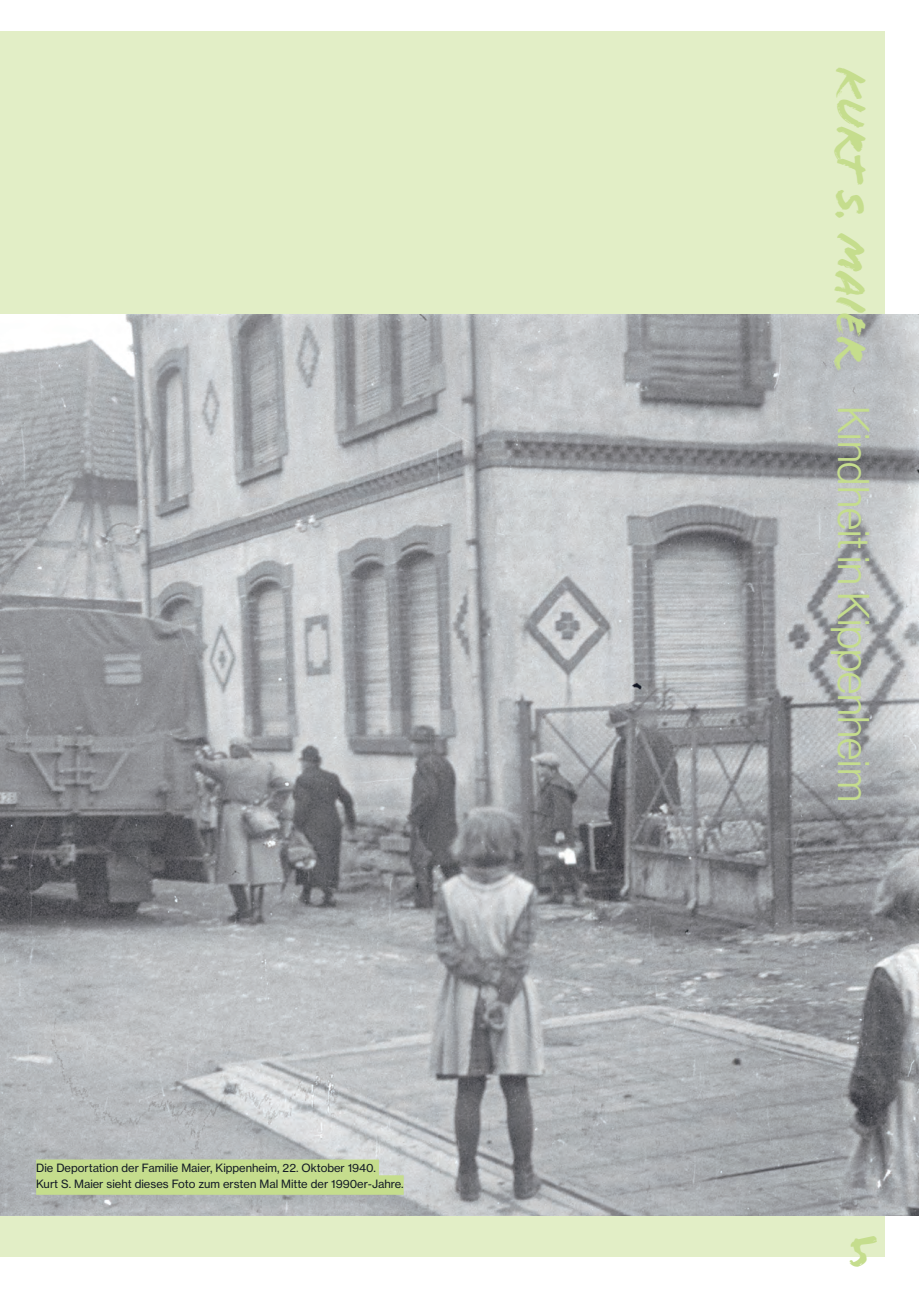
<style>
.page{position:relative;width:919px;height:1289px;background:#fff}
.page>*{position:absolute;margin:0;border:0;box-sizing:border-box;transform-origin:0 0}
.t1{font:43.5px "N Haas Grotesk DS Pro 45 Lt";color:#c5dd8d}
.t2{font:43.5px "Flood Std";color:#c5dd8d}
.t3{font:11.25px/15.8px "N Haas Grotesk TX Pro 55 Rg";color:#131a26}
.s1{font-family:"Flood Std"}
</style>
<div class="page">
<div style="left:0;top:32px;width:884px;height:1224px;background:#e2eec6"></div>
<img style="left:0;top:315px;width:918px;height:900px">
<div style="left:36px;top:1159px;width:343px;height:19px;background:#c5dd8d"></div>
<div style="left:36px;top:1175px;width:367px;height:19px;background:#c5dd8d"></div>
<p class="t3" style="left:36px;top:1160px;width:369px">Die Deportation der Familie Maier, Kippenheim, 22. Oktober 1940.<br>Kurt S. Maier sieht dieses Foto zum ersten Mal Mitte der 1990er-Jahre.</p>
<h1 class="t1" style="left:877px;top:67px;width:736px;rotate:90deg"><span class="s1">KURT S. MAIER</span> Kindheit in Kippenheim</h1>
<h1 class="t2" style="left:847px;top:1226px;width:27px">5</h1>
</div>
